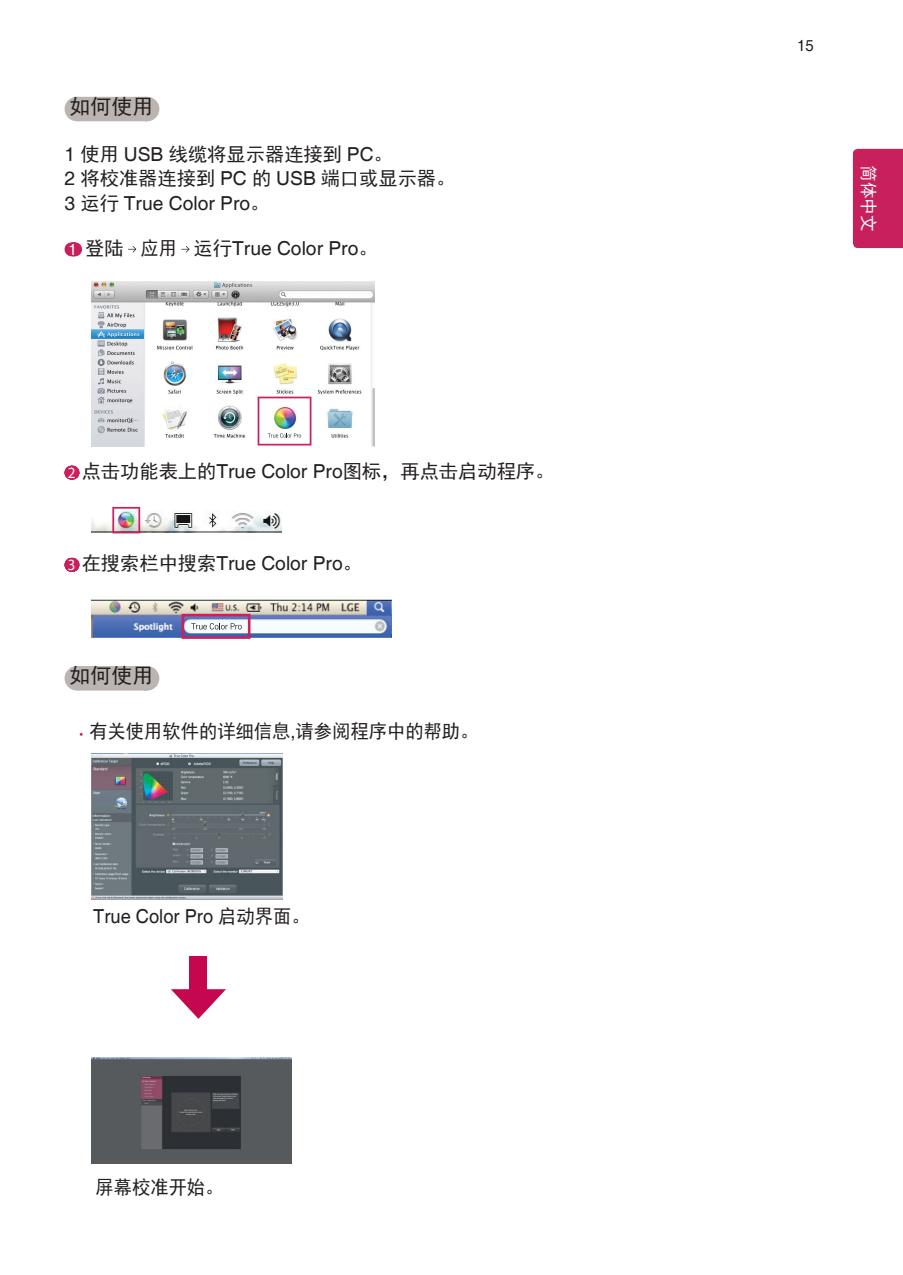
<style>
.page{position:relative;width:903px;height:1275px;background:#fff}
.page>*{position:absolute;margin:0;border:0;box-sizing:border-box;transform-origin:0 0}
.Title-3{font:21px "Sim Hei";color:#231f20}
.Body{font:19.25px "Helvetica";color:#231f20}
.Body-Bullet{font:19.25px "Sim Hei";color:#231f20}
.Bullet{font:19.25px "Sim Hei";color:#231f20}
.Bullet-2{font:19.25px "Sim Hei";color:#231f20;scale:.95 1}
.Bullet_Indent{font:19.25px "Helvetica";color:#231f20;scale:.95 1}
.Body-Bullet-2{font:19.25px "Helvetica";color:#231f20}
.Bullet_Indent-2{font:19.25px "Sim Hei";color:#231f20;scale:.95 1}
.t1{font:17.5px "Sim Hei";color:#fff;scale:.95 1}
.t2{font:15.75px "Helvetica";color:#231f20;scale:.95 1}
.s1{font-family:"Helvetica"}
.s2{font-family:"Sim Hei"}
.s3{font-size:15.75px;color:#fff}
.s4{font-family:"Myriad Pro";font-size:15.75px;color:#fff}
.s5{font-family:"Myriad Pro";font-size:14px;color:#c8205d}
</style>
<div class="page">
<div style="left:853px;top:149px;width:50px;height:99px;background:#c8205d"></div>
<div style="left:77px;top:97px;width:69px;height:24px;background:#bbb4b1"></div>
<svg style="left:146px;top:97px;width:1px;height:24px"></svg>
<svg style="left:71px;top:242px;width:4px;height:14px"></svg>
<svg style="left:71px;top:466px;width:2px;height:14px"></svg>
<svg style="left:71px;top:558px;width:2px;height:14px"></svg>
<svg style="left:128px;top:246px;width:8px;height:6px"></svg>
<svg style="left:181px;top:246px;width:8px;height:6px"></svg>
<img style="left:91px;top:282px;width:284px;height:164px">
<svg style="left:258px;top:397px;width:53px;height:48px"></svg>
<img style="left:91px;top:510px;width:190px;height:23px">
<svg style="left:112px;top:507px;width:28px;height:26px"></svg>
<img style="left:91px;top:600px;width:301px;height:38px">
<div style="left:190px;top:622px;width:68px;height:9px;background:#f7fcfe"></div>
<svg style="left:182px;top:614px;width:68px;height:25px"></svg>
<img style="left:91px;top:754px;width:192px;height:145px">
<div style="left:190px;top:956px;width:17px;height:45px;background:#c50750"></div>
<svg style="left:171px;top:989px;width:55px;height:30px"></svg>
<img style="left:91px;top:1058px;width:200px;height:105px">
<div style="left:77px;top:666px;width:69px;height:25px;background:#bbb4b1"></div>
<svg style="left:111px;top:666px;width:36px;height:25px"></svg>
<p class="Title-3" style="left:69px;top:96px;width:85px">如何使用</p>
<p class="Body-Bullet" style="left:64px;top:144px;width:330px"><span class="s1">1</span> 使用 <span class="s1">USB</span> 线缆将显示器连接到 <span class="s1">PC</span>。</p>
<p class="Body-Bullet" style="left:64px;top:169px;width:392px"><span class="s1">2</span> 将校准器连接到 <span class="s1">PC</span> 的 <span class="s1">USB</span> 端口或显示器。</p>
<p class="Body-Bullet-2" style="left:64px;top:192px;width:206px">3 <span class="s2">运行</span> True Color Pro<span class="s2">。</span></p>
<p class="Body" style="left:69px;top:237px;width:310px"><span class="s3">1</span> <span class="s2">登陆 应用 运行</span>True Color Pro<span class="s2">。</span></p>
<p class="Bullet" style="left:68px;top:461px;width:488px"><span class="s4">2</span> 点击功能表上的<span class="s1">True Color Pro</span>图标，再点击启动程序。</p>
<p class="Body" style="left:68px;top:552px;width:296px"><span class="s4">3</span> <span class="s2">在搜索栏中搜索</span>True Color Pro<span class="s2">。</span></p>
<p class="Title-3" style="left:69px;top:665px;width:85px">如何使用</p>
<p class="Bullet-2" style="left:79px;top:722px;width:422px"><span class="s5">•</span> 有关使用软件的详细信息<span class="s1">,</span>请参阅程序中的帮助。</p>
<p class="Bullet_Indent" style="left:93px;top:905px;width:229px">True Color Pro <span class="s2">启动界面。</span></p>
<p class="Bullet_Indent-2" style="left:95px;top:1177px;width:136px">屏幕校准开始。</p>
<p class="t2" style="left:797px;top:36px;width:19px">15</p>
<p class="t1" style="left:877px;top:165px;width:71px;rotate:90deg">简体中文</p>
</div>
